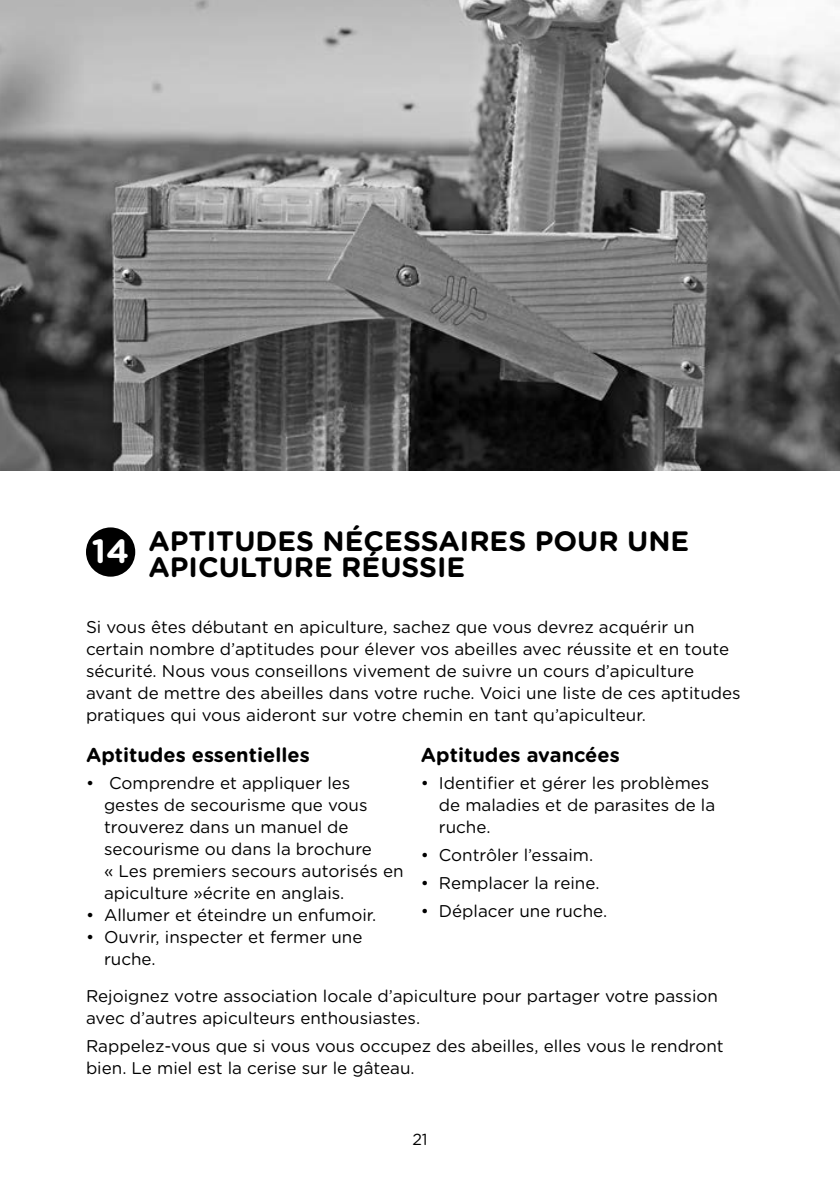
<style>
.page{position:relative;width:840px;height:1191px;background:#fff}
.page>*{position:absolute;margin:0;border:0;box-sizing:border-box;transform-origin:0 0}
.t1{font:700 28px/26px "Gotham Rounded";color:#000}
.t2{font:700 20px "Gotham Rounded";color:#000}
.t3{font:17px/22px "Gotham Rounded";color:#000}
.t4{font:16px "Gotham Rounded";color:#000}
.s1{font-size:33.6px;color:#fff}
</style>
<div class="page">
<div style="left:86px;top:527px;width:49px;height:49px;background:#000;border-radius:50%"></div>
<img style="left:0;top:0;width:839px;height:471px">
<h1 class="t1" style="left:148px;top:526px;width:542px;text-indent:-56px"><span class="s1">14</span> APTITUDES NÉCESSAIRES POUR UNE<br>APICULTURE RÉUSSIE</h1>
<p class="t3" style="left:86px;top:615px;width:656px">Si vous êtes débutant en apiculture, sachez que vous devrez acquérir un certain nombre d’aptitudes pour élever vos abeilles avec réussite et en toute sécurité. Nous vous conseillons vivement de suivre un cours d’apiculture avant de mettre des abeilles dans votre ruche. Voici une liste de ces aptitudes pratiques qui vous aideront sur votre chemin en tant qu’apiculteur.</p>
<p class="t2" style="left:86px;top:740px;width:225px">Aptitudes essentielles</p>
<p class="t3" style="left:104px;top:771px;width:301px;text-indent:-18px">• Comprendre et appliquer les gestes de secourisme que vous trouverez dans un manuel de secourisme ou dans la brochure<br>« Les premiers secours autorisés en apiculture »écrite en anglais.</p>
<p class="t3" style="left:86px;top:903px;width:292px">• Allumer et éteindre un enfumoir.</p>
<p class="t3" style="left:104px;top:925px;width:260px;text-indent:-18px">• Ouvrir, inspecter et fermer une ruche.</p>
<p class="t2" style="left:420px;top:740px;width:200px">Aptitudes avancées</p>
<p class="t3" style="left:438px;top:771px;width:278px;text-indent:-18px">• Identifier et gérer les problèmes de maladies et de parasites de la ruche.</p>
<p class="t3" style="left:420px;top:843px;width:174px">• Contrôler l’essaim.</p>
<p class="t3" style="left:420px;top:871px;width:180px">• Remplacer la reine.</p>
<p class="t3" style="left:420px;top:898px;width:188px">• Déplacer une ruche.</p>
<p class="t3" style="left:86px;top:984px;width:633px">Rejoignez votre association locale d’apiculture pour partager votre passion avec d’autres apiculteurs enthousiastes.</p>
<p class="t3" style="left:86px;top:1034px;width:639px">Rappelez-vous que si vous vous occupez des abeilles, elles vous le rendront bien. Le miel est la cerise sur le gâteau.</p>
<p class="t4" style="left:412px;top:1128px;width:17px">21</p>
</div>
